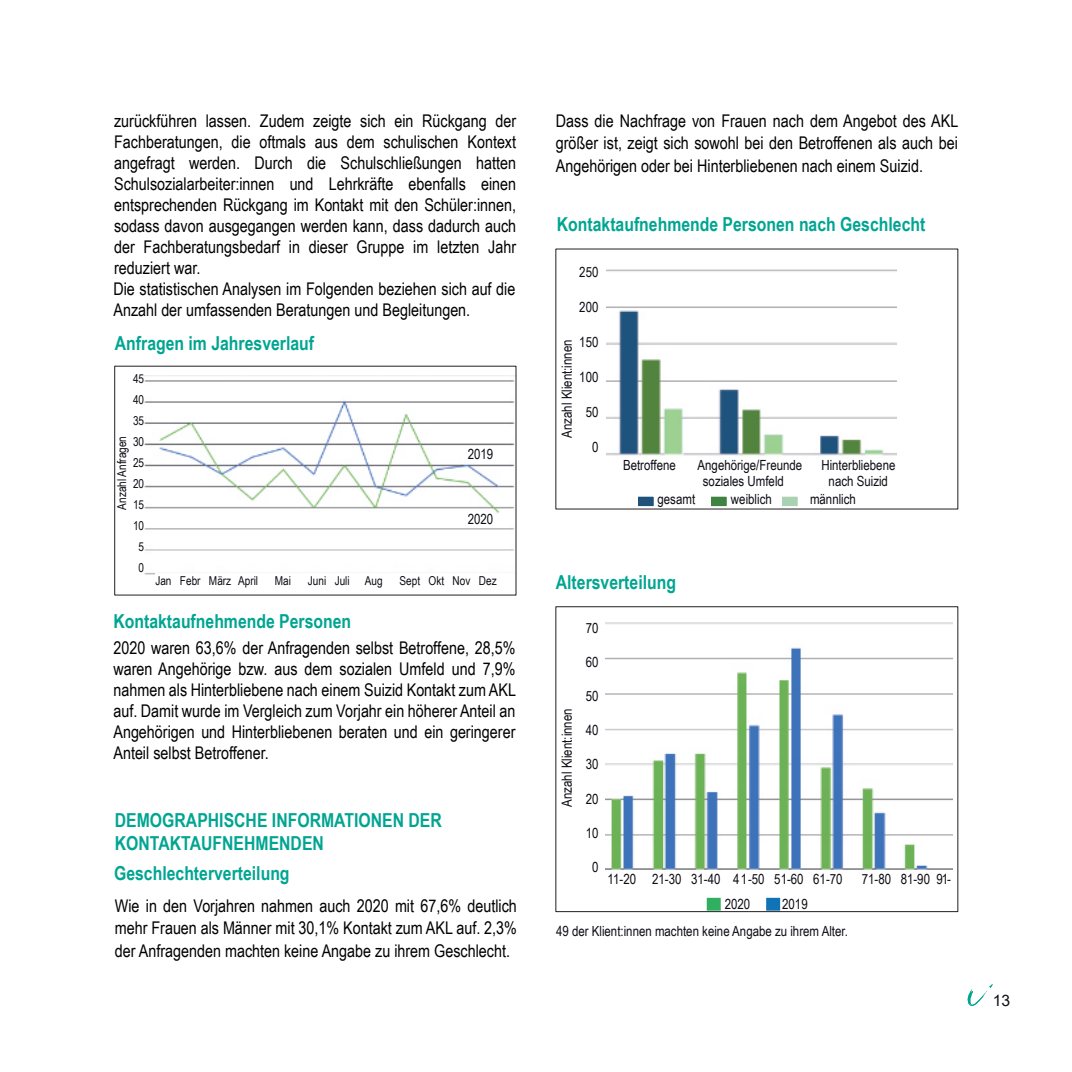
<style>
.page{position:relative;width:1072px;height:1072px;background:#fff}
.page>*{position:absolute;margin:0;border:0;box-sizing:border-box;transform-origin:0 0}
.t1{font:700 19.25px/22.8px "Arial Narrow";color:#00a592}
.t2{font:17.5px/21px "Arial Narrow";color:#000001;text-align:justify}
.t3{font:15.75px "Arial";color:#0e0c14}
.t4{font:14px "Arial Narrow";color:#0e0c14}
.t5{font:12.25px/21px "Arial Narrow";color:#0e0c14;text-align:center}
</style>
<div class="page">
<svg style="left:967px;top:984px;width:25px;height:22px"></svg>
<div style="left:766px;top:897px;width:14px;height:13px;background:#0f73b6;border:2px solid #0f73b6"></div>
<div style="left:706px;top:897px;width:14px;height:13px;background:#2faf5f;border:2px solid #2faf5f"></div>
<img style="left:606px;top:622px;width:346px;height:248px">
<img style="left:607px;top:270px;width:288px;height:188px">
<div style="left:605px;top:268px;width:292px;height:192px;border:1px solid #fff"></div>
<div style="left:709px;top:495px;width:19px;height:13px;background:#408241;border:2px solid #fff"></div>
<div style="left:780px;top:495px;width:19px;height:13px;background:#a8d2b2;border:2px solid #fff"></div>
<div style="left:636px;top:495px;width:19px;height:13px;background:#1e527a;border:2px solid #fff"></div>
<img style="left:143px;top:375px;width:371px;height:200px">
<div style="left:155px;top:573px;width:358px;height:14px;background:#fff"></div>
<p class="t2" style="left:114px;top:112px;width:403px">zurückführen lassen. Zudem zeigte sich ein Rückgang der Fachberatungen, die oftmals aus dem schulischen Kontext angefragt werden. Durch die Schulschließungen hatten Schulsozialarbeiter:innen und Lehrkräfte ebenfalls einen entsprechenden Rückgang im Kontakt mit den Schüler:innen, sodass davon ausgegangen werden kann, dass dadurch auch der Fachberatungsbedarf in dieser Gruppe im letzten Jahr reduziert war.</p>
<p class="t2" style="left:113px;top:280px;width:403px">Die statistischen Analysen im Folgenden beziehen sich auf die<br>Anzahl der umfassenden Beratungen und Begleitungen.</p>
<p class="t1" style="left:115px;top:334px;width:201px">Anfragen im Jahresverlauf</p>
<p class="t5" style="left:133px;top:369px;width:13px">45<br>40<br>35<br>30<br>25<br>20<br>15<br>10<br>5<br>0</p>
<p class="t5" style="left:112px;top:509px;width:75px;rotate:-90deg">Anzahl Anfragen</p>
<p class="t4" style="left:468px;top:448px;width:27px">2019</p>
<p class="t4" style="left:468px;top:513px;width:27px">2020</p>
<p class="t5" style="left:155px;top:571px;width:104px">Jan Febr März April</p>
<p class="t5" style="left:275px;top:571px;width:18px">Mai</p>
<p class="t5" style="left:308px;top:571px;width:76px">Juni Juli Aug</p>
<p class="t5" style="left:399px;top:571px;width:99px">Sept Okt Nov Dez</p>
<p class="t1" style="left:113px;top:611px;width:239px">Kontaktaufnehmende Personen</p>
<p class="t2" style="left:113px;top:639px;width:404px">2020 waren 63,6% der Anfragenden selbst Betroffene, 28,5% waren Angehörige bzw. aus dem sozialen Umfeld und 7,9% nahmen als Hinterbliebene nach einem Suizid Kontakt zum AKL auf. Damit wurde im Vergleich zum Vorjahr ein höherer Anteil an Angehörigen und Hinterbliebenen beraten und ein geringerer Anteil selbst Betroffener.</p>
<p class="t1" style="left:115px;top:810px;width:328px">DEMOGRAPHISCHE INFORMATIONEN DER<br>KONTAKTAUFNEHMENDEN</p>
<p class="t1" style="left:114px;top:863px;width:177px">Geschlechterverteilung</p>
<p class="t2" style="left:115px;top:895px;width:403px;line-height:22.8px">Wie in den Vorjahren nahmen auch 2020 mit 67,6% deutlich mehr Frauen als Männer mit 30,1% Kontakt zum AKL auf. 2,3% der Anfragenden machten keine Angabe zu ihrem Geschlecht.</p>
<p class="t2" style="left:556px;top:111px;width:404px;line-height:22.8px">Dass die Nachfrage von Frauen nach dem Angebot des AKL größer ist, zeigt sich sowohl bei den Betroffenen als auch bei Angehörigen oder bei Hinterbliebenen nach einem Suizid.</p>
<p class="t1" style="left:557px;top:214px;width:370px">Kontaktaufnehmende Personen nach Geschlecht</p>
<p class="t4" style="left:579px;top:267px;width:21px">250</p>
<p class="t4" style="left:579px;top:302px;width:21px">200</p>
<p class="t4" style="left:579px;top:337px;width:21px">150</p>
<p class="t4" style="left:579px;top:372px;width:21px">100</p>
<p class="t4" style="left:585px;top:407px;width:14px">50</p>
<p class="t4" style="left:592px;top:442px;width:8px">0</p>
<p class="t4" style="left:561px;top:438px;width:100px;rotate:-90deg">Anzahl Klient:innen</p>
<p class="t4" style="left:623px;top:459px;width:54px">Betroffene</p>
<p class="t4" style="left:697px;top:459px;width:106px">Angehörige/Freunde</p>
<p class="t4" style="left:821px;top:459px;width:76px">Hinterbliebene</p>
<p class="t4" style="left:703px;top:475px;width:83px">soziales Umfeld</p>
<p class="t4" style="left:828px;top:475px;width:61px">nach Suizid</p>
<p class="t4" style="left:731px;top:494px;width:42px">weiblich</p>
<p class="t4" style="left:810px;top:494px;width:47px">männlich</p>
<p class="t4" style="left:657px;top:494px;width:39px">gesamt</p>
<p class="t1" style="left:556px;top:572px;width:122px">Altersverteilung</p>
<p class="t4" style="left:561px;top:806px;width:100px;rotate:-90deg">Anzahl Klient:innen</p>
<p class="t4" style="left:586px;top:622px;width:14px">70</p>
<p class="t4" style="left:586px;top:656px;width:14px">60</p>
<p class="t4" style="left:586px;top:691px;width:14px">50</p>
<p class="t4" style="left:586px;top:725px;width:14px">40</p>
<p class="t4" style="left:586px;top:759px;width:14px">30</p>
<p class="t4" style="left:586px;top:793px;width:14px">20</p>
<p class="t4" style="left:586px;top:827px;width:14px">10</p>
<p class="t4" style="left:592px;top:861px;width:8px">0</p>
<p class="t4" style="left:607px;top:873px;width:236px">11-20 21-30 31-40 41-50 51-60 61-70</p>
<p class="t4" style="left:861px;top:873px;width:91px">71-80 81-90 91-</p>
<p class="t4" style="left:724px;top:898px;width:27px">2020</p>
<p class="t4" style="left:782px;top:898px;width:27px">2019</p>
<p class="t4" style="left:556px;top:925px;width:293px">49 der Klient:innen machten keine Angabe zu ihrem Alter.</p>
<p class="t3" style="left:992px;top:994px;width:19px">13</p>
</div>
